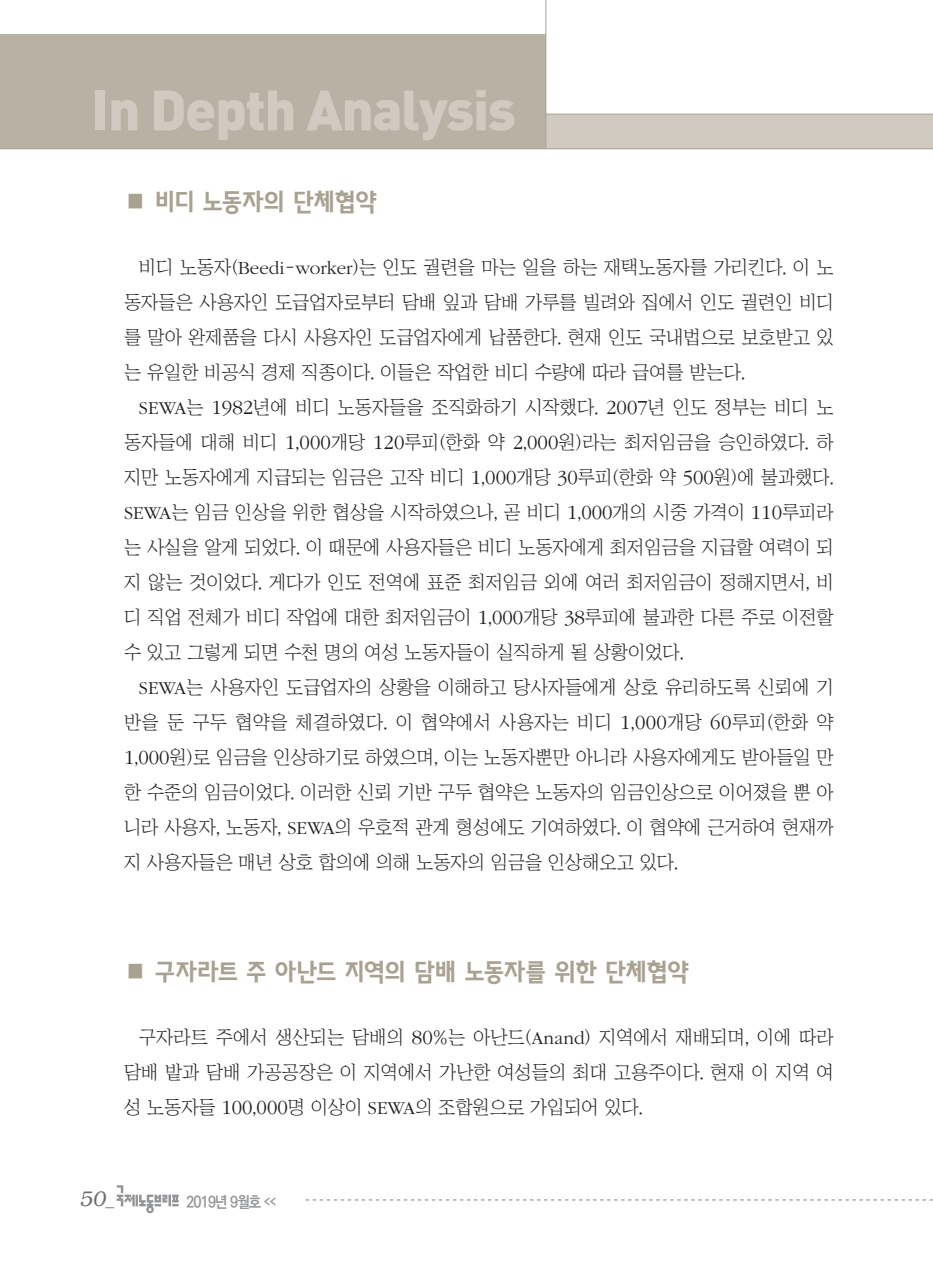
<style>
.page{position:relative;width:933px;height:1275px;background:#fff}
.page>*{position:absolute;margin:0;border:0;box-sizing:border-box;transform-origin:0 0}
.t1{font:56px "Dinbla";letter-spacing:-.025em;color:#d0cac1}
.서론{font:24.5px "KBI Zfor SM Esgo H";letter-spacing:-.03em;color:#aaa291}
.t2{font:italic 300 21px "Bookman";color:#6c6d70}
.본문{font:18.9px/35px "Chosunilbo NM";color:#231f20;text-align:justify}
.t3{font:700 15.75px "Ko Pub Dotum";letter-spacing:-.055em;color:#939598;scale:.9 1}
.s1{font-family:"ITC Garamond Std";font-weight:300}
.s2{font-family:"ITC Garamond Std";font-weight:300;font-size:20.82px}
.s3{font-family:"Helvetica";font-weight:400;font-style:normal;font-size:17.5px}
.s4{font-size:7.88px}
</style>
<div class="page">
<div style="left:0;top:114px;width:933px;height:35px;background:#d0cac1"></div>
<hr style="left:0;top:114px;width:933px;height:1px;background:#aaa291">
<div style="left:0;top:35px;width:546px;height:114px;background:#b9b1a3"></div>
<hr style="left:0;top:148px;width:933px;height:1px;background:#aaa291">
<hr style="left:545px;top:0;width:1px;height:149px;background:#aaa291">
<svg style="left:306px;top:1199px;width:627px;height:1px"></svg>
<svg style="left:117px;top:1185px;width:62px;height:28px"></svg>
<h1 class="t1" style="left:91px;top:73px;width:426px">In Depth Analysis</h1>
<p class="서론" style="left:124px;top:187px;width:254px">■ 비디 노동자의 단체협약</p>
<p class="본문" style="left:124px;top:249px;width:711px;text-indent:15px">비디 노동자(<span class="s1">Beedi</span>-<span class="s1">worker</span>)는 인도 궐련을 마는 일을 하는 재택노동자를 가리킨다. 이 노 동자들은 사용자인 도급업자로부터 담배 잎과 담배 가루를 빌려와 집에서 인도 궐련인 비디 를 말아 완제품을 다시 사용자인 도급업자에게 납품한다. 현재 인도 국내법으로 보호받고 있 는 유일한 비공식 경제 직종이다. 이들은 작업한 비디 수량에 따라 급여를 받는다.</p>
<p class="본문" style="left:124px;top:389px;width:711px;text-indent:15px"><span class="s1">SEWA</span>는 <span class="s2">1982</span>년에 비디 노동자들을 조직화하기 시작했다. <span class="s2">2007</span>년 인도 정부는 비디 노 동자들에 대해 비디 <span class="s2">1</span>,<span class="s2">000</span>개당 <span class="s2">120</span>루피(한화 약 <span class="s2">2</span>,<span class="s2">000</span>원)라는 최저임금을 승인하였다. 하 지만 노동자에게 지급되는 임금은 고작 비디 <span class="s2">1</span>,<span class="s2">000</span>개당 <span class="s2">30</span>루피(한화 약 <span class="s2">500</span>원)에 불과했다.<br><span class="s1">SEWA</span>는 임금 인상을 위한 협상을 시작하였으나, 곧 비디 <span class="s2">1</span>,<span class="s2">000</span>개의 시중 가격이 <span class="s2">110</span>루피라 는 사실을 알게 되었다. 이 때문에 사용자들은 비디 노동자에게 최저임금을 지급할 여력이 되 지 않는 것이었다. 게다가 인도 전역에 표준 최저임금 외에 여러 최저임금이 정해지면서, 비 디 직업 전체가 비디 작업에 대한 최저임금이 <span class="s2">1</span>,<span class="s2">000</span>개당 <span class="s2">38</span>루피에 불과한 다른 주로 이전할 수 있고 그렇게 되면 수천 명의 여성 노동자들이 실직하게 될 상황이었다.</p>
<p class="본문" style="left:124px;top:669px;width:711px;text-indent:15px"><span class="s1">SEWA</span>는 사용자인 도급업자의 상황을 이해하고 당사자들에게 상호 유리하도록 신뢰에 기 반을 둔 구두 협약을 체결하였다. 이 협약에서 사용자는 비디 <span class="s2">1</span>,<span class="s2">000</span>개당 <span class="s2">60</span>루피(한화 약 <span class="s2">1</span>,<span class="s2">000</span>원)로 임금을 인상하기로 하였으며, 이는 노동자뿐만 아니라 사용자에게도 받아들일 만 한 수준의 임금이었다. 이러한 신뢰 기반 구두 협약은 노동자의 임금인상으로 이어졌을 뿐 아 니라 사용자, 노동자, <span class="s1">SEWA</span>의 우호적 관계 형성에도 기여하였다. 이 협약에 근거하여 현재까 지 사용자들은 매년 상호 합의에 의해 노동자의 임금을 인상해오고 있다.</p>
<p class="서론" style="left:124px;top:957px;width:566px">■ 구자라트 주 아난드 지역의 담배 노동자를 위한 단체협약</p>
<p class="본문" style="left:124px;top:1019px;width:711px;text-indent:15px">구자라트 주에서 생산되는 담배의 <span class="s2">80</span>%는 아난드(<span class="s1">Anand</span>) 지역에서 재배되며, 이에 따라 담배 밭과 담배 가공공장은 이 지역에서 가난한 여성들의 최대 고용주이다. 현재 이 지역 여 성 노동자들 <span class="s2">100</span>,<span class="s2">000</span>명 이상이 <span class="s1">SEWA</span>의 조합원으로 가입되어 있다.</p>
<p class="t2" style="left:79px;top:1187px;width:36px">50<span class="s3">_</span></p>
<p class="t3" style="left:186px;top:1194px;width:101px">2019년 9월호 <span class="s4">&lt;&lt;</span></p>
</div>
